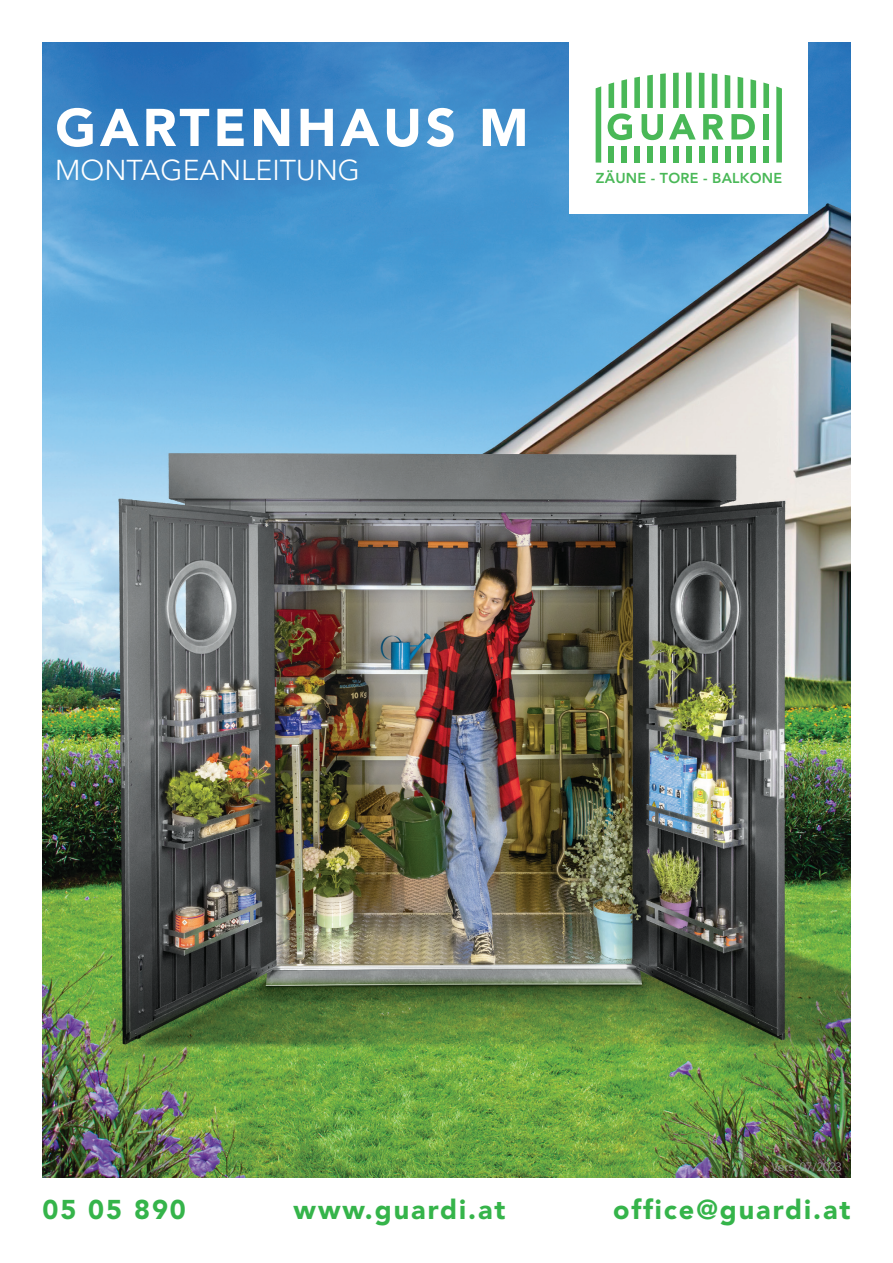
<style>
.page{position:relative;width:893px;height:1263px;background:#fff}
.page>*{position:absolute;margin:0;border:0;box-sizing:border-box;transform-origin:0 0}
.t1{font:900 52.5px "Avenir LT Std";letter-spacing:.07em;color:#fff}
.t2{font:300 28.5px "Avenir LT Std";color:#fff}
.t3{font:900 27px "Avenir LT Std";letter-spacing:.07em;color:#35b44a}
.t4{font:800 14.25px "Avenir LT Std";letter-spacing:.015em;color:#49b857}
.t5{font:300 12px "Avenir LT Std";color:#9b9c9e}
</style>
<div class="page">
<img style="left:43px;top:43px;width:807px;height:1135px">
<div style="left:570px;top:30px;width:238px;height:184px;background:#fff"></div>
<svg style="left:776px;top:86px;width:6px;height:77px"></svg>
<svg style="left:763px;top:83px;width:6px;height:25px"></svg>
<div style="left:763px;top:146px;width:6px;height:17px;background:#49b857"></div>
<div style="left:750px;top:146px;width:6px;height:17px;background:#49b857"></div>
<div style="left:738px;top:146px;width:5px;height:17px;background:#49b857"></div>
<div style="left:725px;top:146px;width:5px;height:17px;background:#49b857"></div>
<div style="left:712px;top:146px;width:5px;height:17px;background:#49b857"></div>
<div style="left:699px;top:146px;width:5px;height:17px;background:#49b857"></div>
<div style="left:686px;top:146px;width:6px;height:17px;background:#49b857"></div>
<div style="left:673px;top:146px;width:6px;height:17px;background:#49b857"></div>
<div style="left:660px;top:146px;width:6px;height:17px;background:#49b857"></div>
<div style="left:647px;top:146px;width:6px;height:17px;background:#49b857"></div>
<div style="left:634px;top:146px;width:6px;height:17px;background:#49b857"></div>
<div style="left:621px;top:146px;width:6px;height:17px;background:#49b857"></div>
<svg style="left:608px;top:72px;width:148px;height:68px"></svg>
<div style="left:608px;top:146px;width:6px;height:17px;background:#49b857"></div>
<svg style="left:596px;top:86px;width:5px;height:77px"></svg>
<div style="left:763px;top:114px;width:6px;height:25px;background:#49b857"></div>
<p class="t1" style="left:55px;top:96px;width:475px">GARTENHAUS M</p>
<p class="t2" style="left:55px;top:154px;width:306px">MONTAGEANLEITUNG</p>
<p class="t4" style="left:596px;top:170px;width:188px">ZÄUNE - TORE - BALKONE</p>
<p class="t5" style="left:771px;top:1159px;width:72px">Vers. 07/2023</p>
<p class="t3" style="left:43px;top:1193px;width:145px">05 05 890</p>
<p class="t3" style="left:294px;top:1193px;width:213px">www.guardi.at</p>
<p class="t3" style="left:613px;top:1193px;width:239px">office@guardi.at</p>
</div>
